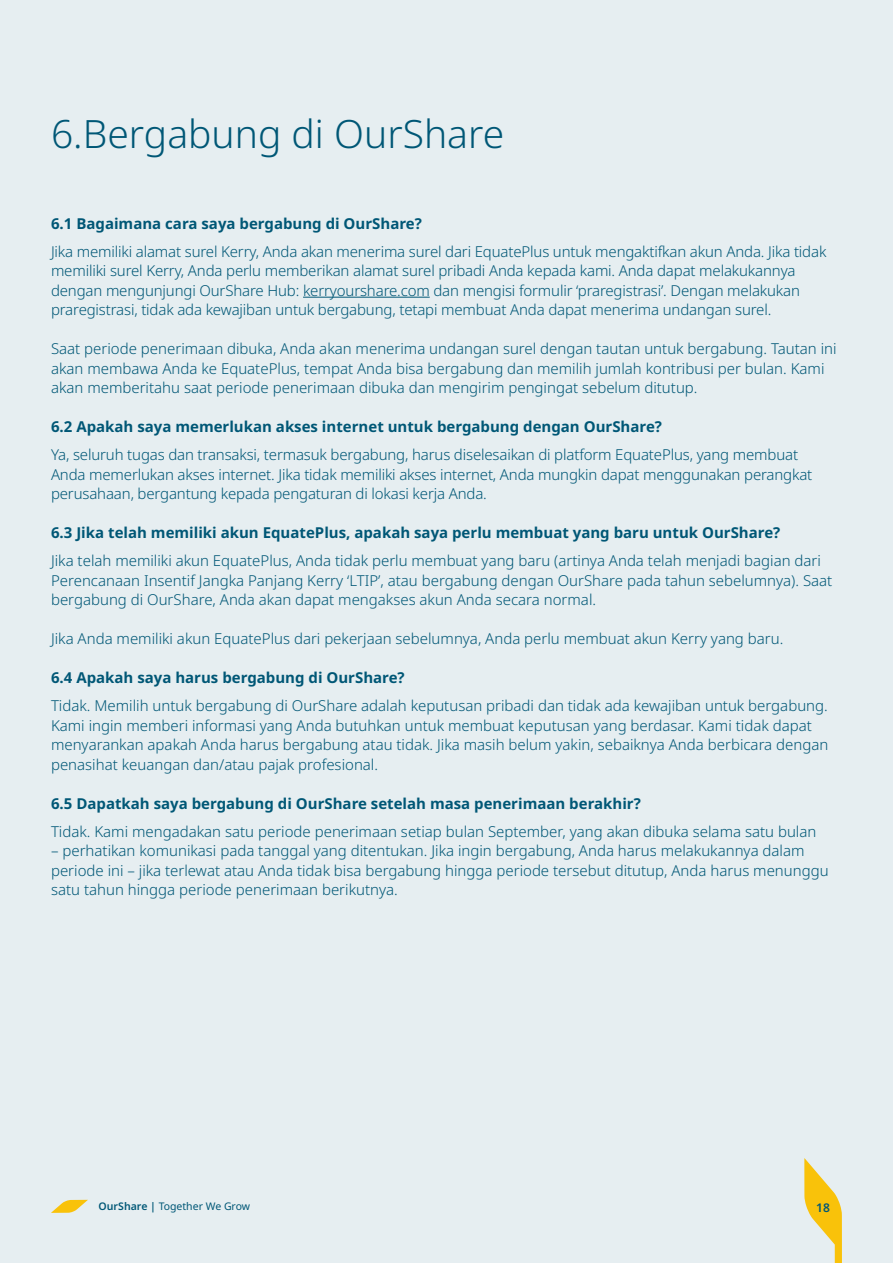
<style>
.page{position:relative;width:893px;height:1263px;background:#e6eef1}
.page>*{position:absolute;margin:0;border:0;box-sizing:border-box;transform-origin:0 0}
.t1{font:300 39px "Noto Sans";color:#005776}
.t2{font:300 15px/19.5px "Noto Sans";color:#005776}
.t3{font:700 15px "Noto Sans";color:#005776}
.t4{font:600 12px "Noto Sans";color:#005776}
.t5{font:10.5px "Noto Sans";color:#005776}
.s1{font-weight:600}
</style>
<div class="page">
<svg style="left:51px;top:1200px;width:37px;height:13px"></svg>
<svg style="left:804px;top:1158px;width:38px;height:105px"></svg>
<hr style="left:303px;top:297px;width:127px;height:1px;background:#005776">
<h1 class="t1" style="left:51px;top:106px;width:455px">6.Bergabung di OurShare</h1>
<p class="t3" style="left:51px;top:213px;width:372px">6.1 Bagaimana cara saya bergabung di OurShare?</p>
<p class="t2" style="left:51px;top:242px;width:777px">Jika memiliki alamat surel Kerry, Anda akan menerima surel dari EquatePlus untuk mengaktifkan akun Anda. Jika tidak memiliki surel Kerry, Anda perlu memberikan alamat surel pribadi Anda kepada kami. Anda dapat melakukannya dengan mengunjungi OurShare Hub: kerryourshare.com dan mengisi formulir ‘praregistrasi’. Dengan melakukan praregistrasi, tidak ada kewajiban untuk bergabung, tetapi membuat Anda dapat menerima undangan surel.</p>
<p class="t2" style="left:51px;top:339px;width:787px">Saat periode penerimaan dibuka, Anda akan menerima undangan surel dengan tautan untuk bergabung. Tautan ini akan membawa Anda ke EquatePlus, tempat Anda bisa bergabung dan memilih jumlah kontribusi per bulan. Kami akan memberitahu saat periode penerimaan dibuka dan mengirim pengingat sebelum ditutup.</p>
<p class="t3" style="left:51px;top:416px;width:612px">6.2 Apakah saya memerlukan akses internet untuk bergabung dengan OurShare?</p>
<p class="t2" style="left:51px;top:445px;width:763px">Ya, seluruh tugas dan transaksi, termasuk bergabung, harus diselesaikan di platform EquatePlus, yang membuat<br>Anda memerlukan akses internet. Jika tidak memiliki akses internet, Anda mungkin dapat menggunakan perangkat perusahaan, bergantung kepada pengaturan di lokasi kerja Anda.</p>
<p class="t3" style="left:51px;top:522px;width:731px">6.3 Jika telah memiliki akun EquatePlus, apakah saya perlu membuat yang baru untuk OurShare?</p>
<p class="t2" style="left:51px;top:551px;width:783px">Jika telah memiliki akun EquatePlus, Anda tidak perlu membuat yang baru (artinya Anda telah menjadi bagian dari<br>Perencanaan Insentif Jangka Panjang Kerry ‘LTIP’, atau bergabung dengan OurShare pada tahun sebelumnya). Saat bergabung di OurShare, Anda akan dapat mengakses akun Anda secara normal.</p>
<p class="t2" style="left:51px;top:629px;width:734px">Jika Anda memiliki akun EquatePlus dari pekerjaan sebelumnya, Anda perlu membuat akun Kerry yang baru.</p>
<p class="t3" style="left:51px;top:667px;width:355px">6.4 Apakah saya harus bergabung di OurShare?</p>
<p class="t2" style="left:51px;top:696px;width:779px">Tidak. Memilih untuk bergabung di OurShare adalah keputusan pribadi dan tidak ada kewajiban untuk bergabung.<br>Kami ingin memberi informasi yang Anda butuhkan untuk membuat keputusan yang berdasar. Kami tidak dapat menyarankan apakah Anda harus bergabung atau tidak. Jika masih belum yakin, sebaiknya Anda berbicara dengan penasihat keuangan dan/atau pajak profesional.</p>
<p class="t3" style="left:51px;top:793px;width:591px">6.5 Dapatkah saya bergabung di OurShare setelah masa penerimaan berakhir?</p>
<p class="t2" style="left:51px;top:822px;width:767px">Tidak. Kami mengadakan satu periode penerimaan setiap bulan September, yang akan dibuka selama satu bulan</p>
<p class="t2" style="left:51px;top:841px;width:779px">– perhatikan komunikasi pada tanggal yang ditentukan. Jika ingin bergabung, Anda harus melakukannya dalam periode ini – jika terlewat atau Anda tidak bisa bergabung hingga periode tersebut ditutup, Anda harus menunggu satu tahun hingga periode penerimaan berikutnya.</p>
<p class="t5" style="left:99px;top:1199px;width:153px"><span class="s1">OurShare |</span> Together We Grow</p>
<p class="t4" style="left:816px;top:1199px;width:15px">18</p>
</div>
